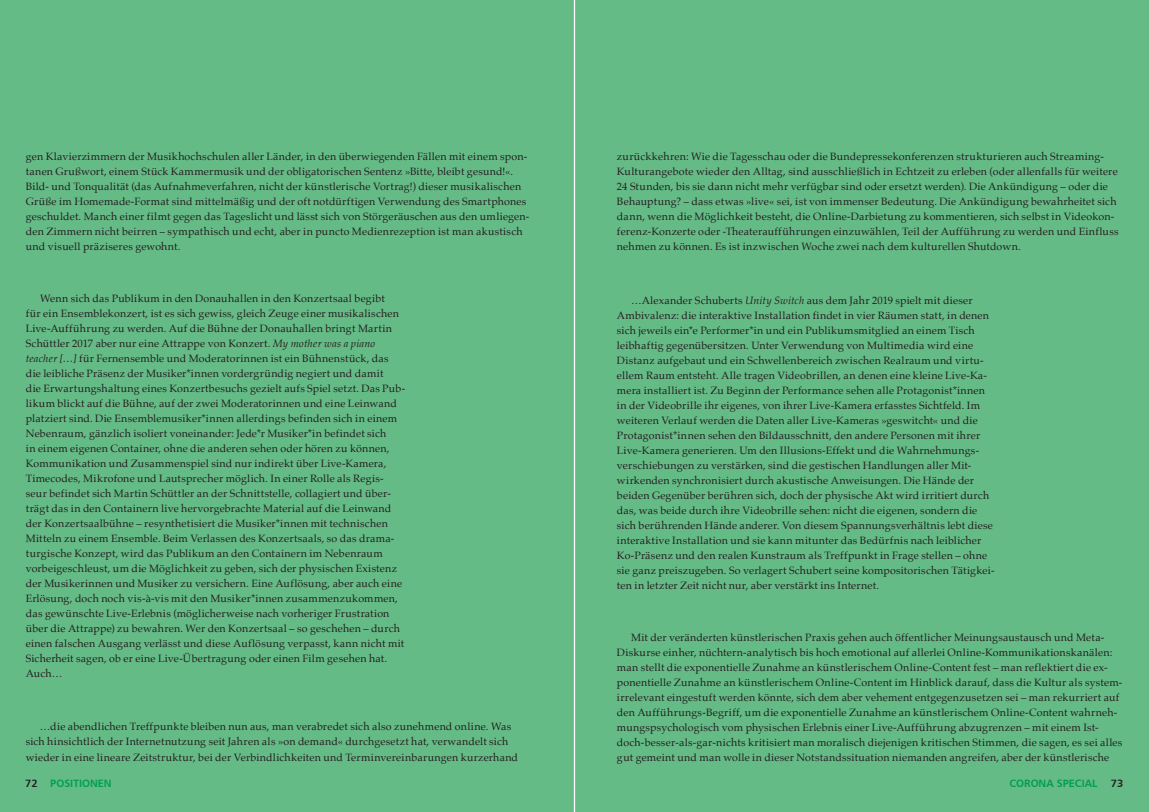
<style>
.page{position:relative;width:1149px;height:812px;background:#fff}
.page>*{position:absolute;margin:0;border:0;box-sizing:border-box;transform-origin:0 0}
.t1{font:10.62px/15px "Palatino";letter-spacing:.02em;color:#231f20}
.t2{font:10.62px "Humanist 777 BT Bold B";color:#009f4d}
.t3{font:10.62px "Humanist 777 BT Bold B";color:#231f20}
.s1{font-style:italic}
.s2{color:#231f20}
</style>
<div class="page">
<div style="left:575px;top:0;width:573px;height:811px;background:#65bb86"></div>
<div style="left:0;top:0;width:574px;height:811px;background:#65bb86"></div>
<p class="t1" style="left:26px;top:149px;width:505px">gen Klavierzimmern der Musikhochschulen aller Länder, in den überwiegenden Fällen mit einem spon&shy;tanen Grußwort, einem Stück Kammermusik und der obligatorischen Sentenz »Bitte, bleibt gesund!«.<br>Bild- und Tonqualität (das Aufnahmeverfahren, nicht der künstlerische Vortrag!) dieser musikalischen Grüße im Homemade-Format sind mittelmäßig und der oft notdürftigen Verwendung des Smartphones geschuldet. Manch einer filmt gegen das Tageslicht und lässt sich von Störgeräuschen aus den umliegen&shy;den Zimmern nicht beirren – sympathisch und echt, aber in puncto Medienrezeption ist man akustisch und visuell präziseres gewohnt.</p>
<p class="t1" style="left:26px;top:290px;width:381px;text-indent:14px">Wenn sich das Publikum in den Donauhallen in den Konzertsaal begibt<br>für ein Ensemblekonzert, ist es sich gewiss, gleich Zeuge einer musikalischen Live-Aufführung zu werden. Auf die Bühne der Donauhallen bringt Martin Schüttler 2017 aber nur eine Attrappe von Konzert. <span class="s1">My mother was a piano teacher […]</span> für Fernensemble und Moderatorinnen ist ein Bühnenstück, das die leibliche Präsenz der Musiker*innen vordergründig negiert und damit<br>die Erwartungshaltung eines Konzertbesuchs gezielt aufs Spiel setzt. Das Pub&shy;likum blickt auf die Bühne, auf der zwei Moderatorinnen und eine Leinwand platziert sind. Die Ensemblemusiker*innen allerdings befinden sich in einem Nebenraum, gänzlich isoliert voneinander: Jede*r Musiker*in befindet sich<br>in einem eigenen Container, ohne die anderen sehen oder hören zu können, Kommunikation und Zusammenspiel sind nur indirekt über Live-Kamera, Timecodes, Mikrofone und Lautsprecher möglich. In einer Rolle als Regis&shy;seur befindet sich Martin Schüttler an der Schnittstelle, collagiert und über&shy;trägt das in den Containern live hervorgebrachte Material auf die Leinwand der Konzertsaalbühne – resynthetisiert die Musiker*innen mit technischen Mitteln zu einem Ensemble. Beim Verlassen des Konzertsaals, so das drama&shy;turgische Konzept, wird das Publikum an den Containern im Nebenraum vorbeigeschleust, um die Möglichkeit zu geben, sich der physischen Existenz der Musikerinnen und Musiker zu versichern. Eine Auflösung, aber auch eine Erlösung, doch noch vis-à-vis mit den Musiker*innen zusammenzukommen, das gewünschte Live-Erlebnis (möglicherweise nach vorheriger Frustration über die Attrappe) zu bewahren. Wer den Konzertsaal – so geschehen – durch einen falschen Ausgang verlässt und diese Auflösung verpasst, kann nicht mit Sicherheit sagen, ob er eine Live-Übertragung oder einen Film gesehen hat.<br>Auch…</p>
<p class="t1" style="left:26px;top:719px;width:493px;text-indent:14px">…die abendlichen Treffpunkte bleiben nun aus, man verabredet sich also zunehmend online. Was sich hinsichtlich der Internetnutzung seit Jahren als »on demand« durchgesetzt hat, verwandelt sich wieder in eine lineare Zeitstruktur, bei der Verbindlichkeiten und Terminvereinbarungen kurzerhand</p>
<p class="t1" style="left:616px;top:149px;width:503px">zurückkehren: Wie die Tagesschau oder die Bundepressekonferenzen strukturieren auch Streaming-Kulturangebote wieder den Alltag, sind ausschließlich in Echtzeit zu erleben (oder allenfalls für weitere 24 Stunden, bis sie dann nicht mehr verfügbar sind oder ersetzt werden). Die Ankündigung – oder die Behauptung? – dass etwas »live« sei, ist von immenser Bedeutung. Die Ankündigung bewahrheitet sich dann, wenn die Möglichkeit besteht, die Online-Darbietung zu kommentieren, sich selbst in Videokon&shy;ferenz-Konzerte oder -Theateraufführungen einzuwählen, Teil der Aufführung zu werden und Einfluss nehmen zu können. Es ist inzwischen Woche zwei nach dem kulturellen Shutdown.</p>
<p class="t1" style="left:616px;top:293px;width:379px;text-indent:14px">…Alexander Schuberts <span class="s1">Unity Switch</span> aus dem Jahr 2019 spielt mit dieser Ambivalenz: die interaktive Installation findet in vier Räumen statt, in denen sich jeweils ein*e Performer*in und ein Publikumsmitglied an einem Tisch leibhaftig gegenübersitzen. Unter Verwendung von Multimedia wird eine Distanz aufgebaut und ein Schwellenbereich zwischen Realraum und virtu&shy;ellem Raum entsteht. Alle tragen Videobrillen, an denen eine kleine Live-Ka&shy;mera installiert ist. Zu Beginn der Performance sehen alle Protagonist*innen in der Videobrille ihr eigenes, von ihrer Live-Kamera erfasstes Sichtfeld. Im weiteren Verlauf werden die Daten aller Live-Kameras »geswitcht« und die Protagonist*innen sehen den Bildausschnitt, den andere Personen mit ihrer Live-Kamera generieren. Um den Illusions-Effekt und die Wahrnehmungs&shy;verschiebungen zu verstärken, sind die gestischen Handlungen aller Mit&shy;wirkenden synchronisiert durch akustische Anweisungen. Die Hände der beiden Gegenüber berühren sich, doch der physische Akt wird irritiert durch das, was beide durch ihre Videobrille sehen: nicht die eigenen, sondern die sich berührenden Hände anderer. Von diesem Spannungsverhältnis lebt diese interaktive Installation und sie kann mitunter das Bedürfnis nach leiblicher Ko-Präsenz und den realen Kunstraum als Treffpunkt in Frage stellen – ohne sie ganz preiszugeben. So verlagert Schubert seine kompositorischen Tätigkei&shy;ten in letzter Zeit nicht nur, aber verstärkt ins Internet.</p>
<p class="t1" style="left:616px;top:629px;width:507px;text-indent:14px">Mit der veränderten künstlerischen Praxis gehen auch öffentlicher Meinungsaustausch und Meta-Diskurse einher, nüchtern-analytisch bis hoch emotional auf allerlei Online-Kommunikationskanälen: man stellt die exponentielle Zunahme an künstlerischem Online-Content fest – man reflektiert die ex&shy;ponentielle Zunahme an künstlerischem Online-Content im Hinblick darauf, dass die Kultur als system&shy;irrelevant eingestuft werden könnte, sich dem aber vehement entgegenzusetzen sei – man rekurriert auf den Aufführungs-Begriff, um die exponentielle Zunahme an künstlerischem Online-Content wahrneh&shy;mungspsychologisch vom physischen Erlebnis einer Live-Aufführung abzugrenzen – mit einem Ist&shy;doch-besser-als-gar-nichts kritisiert man moralisch diejenigen kritischen Stimmen, die sagen, es sei alles gut gemeint und man wolle in dieser Notstandssituation niemanden angreifen, aber der künstlerische</p>
<p class="t2" style="left:25px;top:776px;width:88px"><span class="s2">72</span> POSITIONEN</p>
<p class="t2" style="left:1009px;top:776px;width:90px">CORONA SPECIAL</p>
<p class="t3" style="left:1110px;top:776px;width:14px">73</p>
</div>
